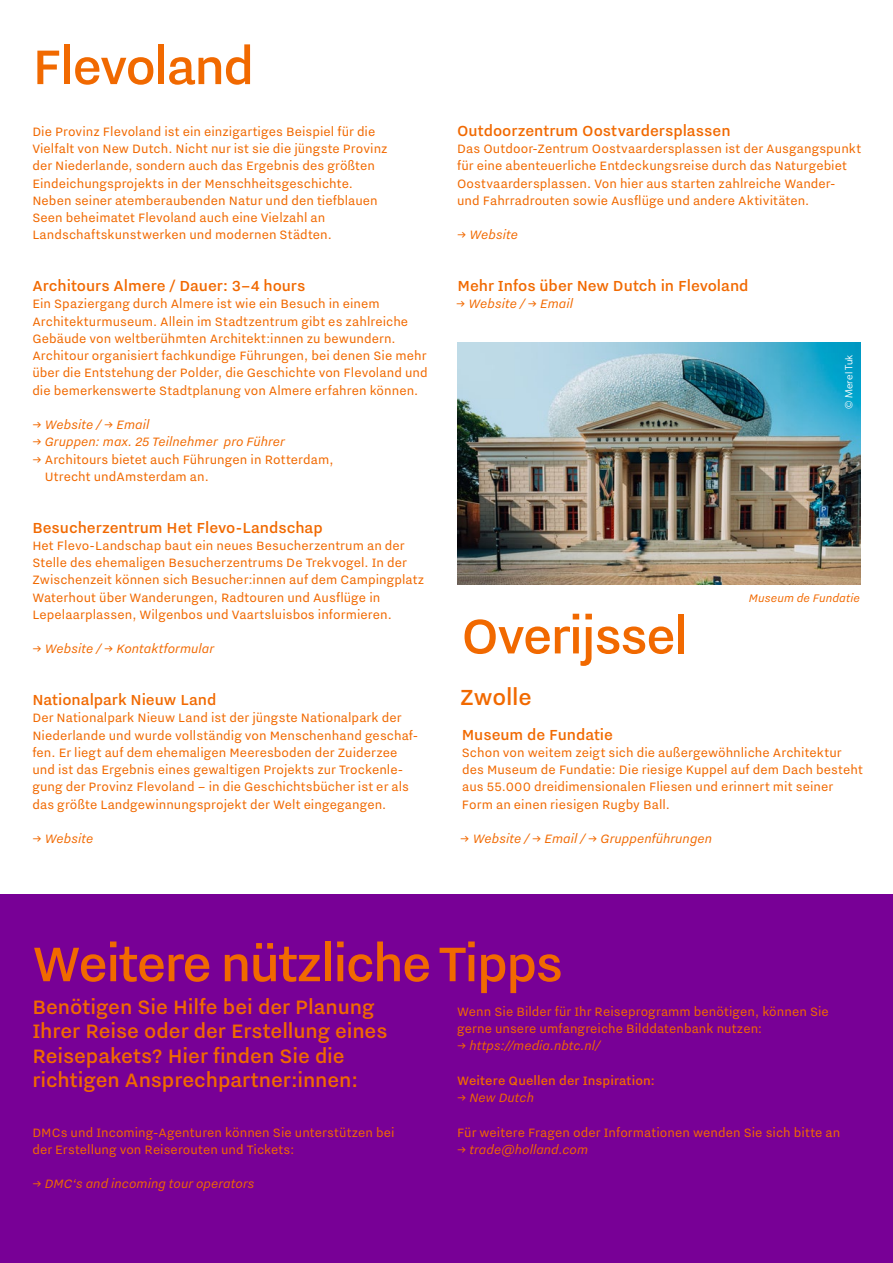
<style>
.page{position:relative;width:893px;height:1263px;background:#fff}
.page>*{position:absolute;margin:0;border:0;box-sizing:border-box;transform-origin:0 0}
.t1{font:500 60px "Nitti Grotesk";letter-spacing:-.03em;color:#f16900}
.t2{font:500 27px "Nitti Grotesk";letter-spacing:-.005em;color:#f16900}
.t3{font:500 24px/24px "Nitti Grotesk";letter-spacing:-.005em;color:#f16900}
.t4{font:500 18px "Nitti Grotesk";color:#f16900}
.t5{font:15px/17.2px "Nitti Grotesk";letter-spacing:.005em;color:#f16900}
.t6{font:italic 15px "Nitti Grotesk";letter-spacing:.005em;color:#f16900}
.t7{font:500 15px "Nitti Grotesk";letter-spacing:.005em;color:#f16900}
.t8{font:italic 13.5px "Nitti Grotesk";letter-spacing:.01em;color:#f16900}
.t9{font:10.5px "Gibson";letter-spacing:.015em;color:#fff}
.s1{font-style:italic}
.s2{font-style:normal}
</style>
<div class="page">
<div style="left:0;top:895px;width:893px;height:368px;background:#780096"></div>
<img style="left:457px;top:343px;width:404px;height:241px">
<h1 class="t1" style="left:32px;top:33px;width:223px">Flevoland</h1>
<p class="t5" style="left:32px;top:122px;width:357px">Die Provinz Flevoland ist ein einzigartiges Beispiel für die Vielfalt von New Dutch. Nicht nur ist sie die jüngste Provinz der Niederlande, sondern auch das Ergebnis des größten Eindeichungsprojekts in der Menschheitsgeschichte.<br>Neben seiner atemberaubenden Natur und den tiefblauen Seen beheimatet Flevoland auch eine Vielzahl an Landschaftskunstwerken und modernen Städten.</p>
<p class="t4" style="left:32px;top:276px;width:275px">Architours Almere / Dauer: 3–4 hours</p>
<p class="t5" style="left:32px;top:295px;width:397px">Ein Spaziergang durch Almere ist wie ein Besuch in einem Architekturmuseum. Allein im Stadtzentrum gibt es zahlreiche Gebäude von weltberühmten Architekt:innen zu bewundern.<br>Architour organisiert fachkundige Führungen, bei denen Sie mehr über die Entstehung der Polder, die Geschichte von Flevoland und die bemerkenswerte Stadtplanung von Almere erfahren können.</p>
<p class="t6" style="left:32px;top:416px;width:118px">→ Website / → Email</p>
<p class="t6" style="left:32px;top:433px;width:254px">→ Gruppen: max. 25 Teilnehmer pro Führer</p>
<p class="t5" style="left:45px;top:450px;width:290px;text-indent:-12px"><span class="s1">→</span> Architours bietet auch Führungen in Rotterdam,<br>Utrecht undAmsterdam an.</p>
<p class="t4" style="left:32px;top:517px;width:292px">Besucherzentrum Het Flevo-Landschap</p>
<p class="t5" style="left:32px;top:536px;width:393px">Het Flevo-Landschap baut ein neues Besucherzentrum an der Stelle des ehemaligen Besucherzentrums De Trekvogel. In der Zwischenzeit können sich Besucher:innen auf dem Campingplatz Waterhout über Wanderungen, Radtouren und Ausflüge in Lepelaarplassen, Wilgenbos und Vaartsluisbos informieren.</p>
<p class="t6" style="left:32px;top:640px;width:183px">→ Website / → Kontaktformular</p>
<p class="t4" style="left:32px;top:690px;width:186px">Nationalpark Nieuw Land</p>
<p class="t5" style="left:32px;top:709px;width:387px">Der Nationalpark Nieuw Land ist der jüngste Nationalpark der Niederlande und wurde vollständig von Menschenhand geschaf&shy;fen. Er liegt auf dem ehemaligen Meeresboden der Zuiderzee und ist das Ergebnis eines gewaltigen Projekts zur Trockenle&shy;gung der Provinz Flevoland – in die Geschichtsbücher ist er als das größte Landgewinnungsprojekt der Welt eingegangen.</p>
<p class="t6" style="left:32px;top:830px;width:62px">→ Website</p>
<p class="t4" style="left:457px;top:120px;width:275px">Outdoorzentrum Oostvardersplassen</p>
<p class="t5" style="left:457px;top:140px;width:406px">Das Outdoor-Zentrum Oostvaardersplassen ist der Ausgangspunkt für eine abenteuerliche Entdeckungsreise durch das Naturgebiet Oostvaardersplassen. Von hier aus starten zahlreiche Wander&shy;und Fahrradrouten sowie Ausflüge und andere Aktivitäten.</p>
<p class="t6" style="left:457px;top:226px;width:62px">→ Website</p>
<p class="t4" style="left:457px;top:276px;width:293px">Mehr Infos über New Dutch in Flevoland</p>
<p class="t6" style="left:456px;top:295px;width:118px">→ Website / → Email</p>
<p class="t9" style="left:842px;top:409px;width:56px;rotate:-90deg">© Merel Tuk</p>
<p class="t8" style="left:749px;top:590px;width:113px">Museum de Fundatie</p>
<h1 class="t1" style="left:461px;top:602px;width:229px">Overijssel</h1>
<h2 class="t2" style="left:460px;top:682px;width:73px">Zwolle</h2>
<p class="t4" style="left:462px;top:724px;width:153px">Museum de Fundatie</p>
<p class="t5" style="left:462px;top:743px;width:403px">Schon von weitem zeigt sich die außergewöhnliche Architektur des Museum de Fundatie: Die riesige Kuppel auf dem Dach besteht aus 55.000 dreidimensionalen Fliesen und erinnert mit seiner Form an einen riesigen Rugby Ball.</p>
<p class="t6" style="left:460px;top:830px;width:253px">→ Website / → Email / → Gruppenführungen</p>
<h1 class="t1" style="left:32px;top:930px;width:532px">Weitere nützliche Tipps</h1>
<h3 class="t3" style="left:32px;top:995px;width:357px">Benötigen Sie Hilfe bei der Planung Ihrer Reise oder der Erstellung eines Reisepakets? Hier finden Sie die richtigen Ansprechpartner:innen:</h3>
<p class="t5" style="left:32px;top:1123px;width:364px">DMCs und Incoming-Agenturen können Sie unterstützen bei der Erstellung von Reiserouten und Tickets:</p>
<p class="t6" style="left:32px;top:1175px;width:224px"><span class="s2">→</span> DMC‘s and incoming tour operators</p>
<p class="t5" style="left:457px;top:1002px;width:373px">Wenn Sie Bilder für Ihr Reiseprogramm benötigen, können Sie gerne unsere umfangreiche Bilddatenbank nutzen:</p>
<p class="t6" style="left:457px;top:1037px;width:144px"><span class="s2">→</span> https://media.nbtc.nl/</p>
<p class="t7" style="left:457px;top:1072px;width:200px">Weitere Quellen der Inspiration:</p>
<p class="t6" style="left:457px;top:1089px;width:78px"><span class="s2">→</span> New Dutch</p>
<p class="t5" style="left:457px;top:1123px;width:385px">Für weitere Fragen oder Informationen wenden Sie sich bitte an</p>
<p class="t6" style="left:457px;top:1141px;width:133px">→ trade@holland.com</p>
</div>
